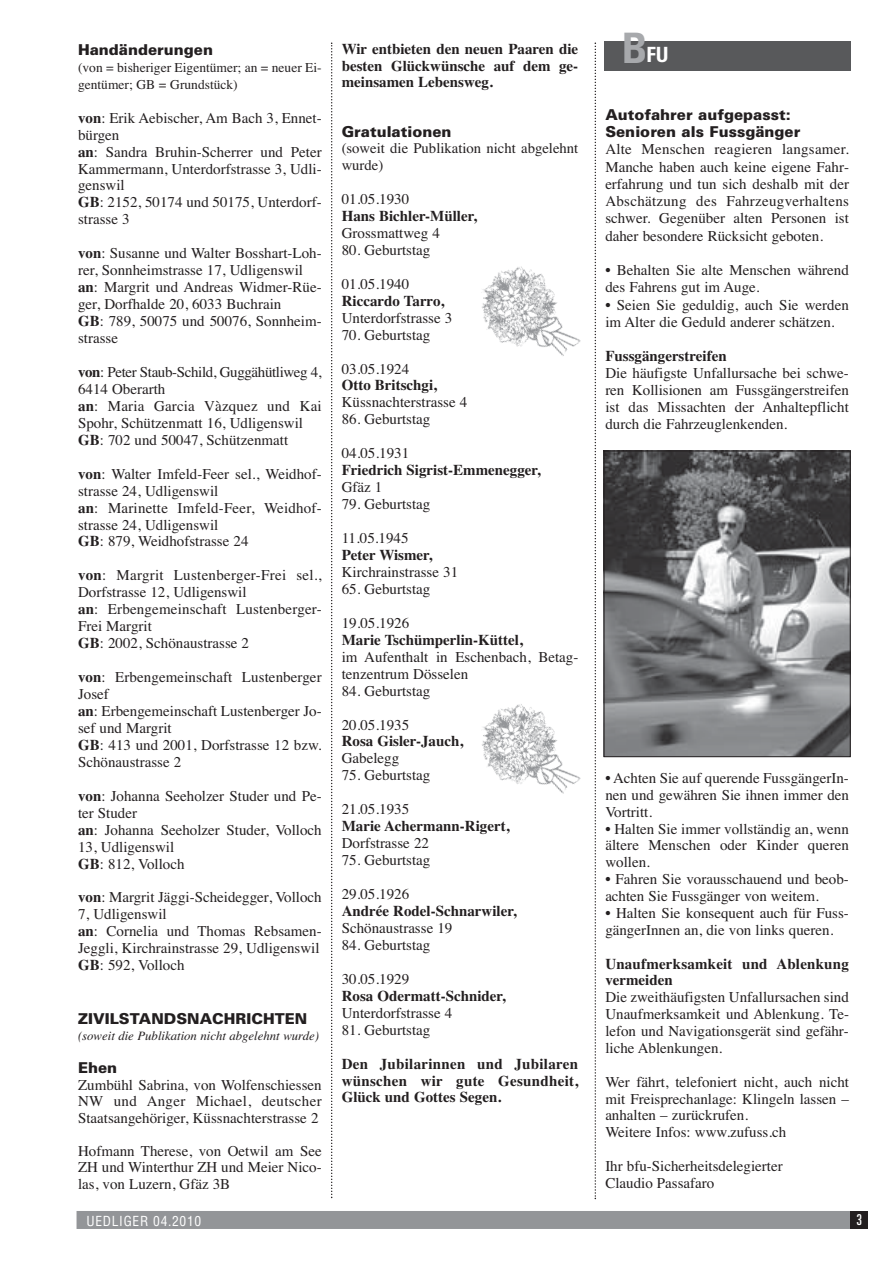
<style>
.page{position:relative;width:893px;height:1263px;background:#fff}
.page>*{position:absolute;margin:0;border:0;box-sizing:border-box;transform-origin:0 0}
.t1{font:700 condensed 21px "Univers";color:#fff}
.t2{font:15px/17px "Times";color:#231f20}
.t3{font:700 15px/16.5px "Times";color:#231f20;text-align:justify}
.t4{font:900 15px/17.2px "Univers";color:#231f20}
.t5{font:ultra-condensed 15px "Univers";color:#fff}
.t6{font:14.7px/16.5px "Times";color:#231f20}
.t7{font:13.5px/17px "Times";color:#231f20}
.t8{font:condensed 13.5px "Helvetica";letter-spacing:.05em;color:#fff}
.t9{font:italic 12.75px "Times";color:#231f20}
.s1{font-weight:700}
.s2{font-size:42px;color:#a7a9ac}
</style>
<div class="page">
<div style="left:77px;top:1211px;width:773px;height:18px;background:#939598"></div>
<div style="left:850px;top:1211px;width:18px;height:17px;background:#231f20"></div>
<svg style="left:331px;top:43px;width:1px;height:1155px"></svg>
<svg style="left:595px;top:43px;width:1px;height:1156px"></svg>
<div style="left:604px;top:42px;width:246px;height:29px;background:#58595b"></div>
<img style="left:606px;top:453px;width:242px;height:302px">
<div style="left:604px;top:451px;width:246px;height:306px;border:1px solid #231f20"></div>
<img style="left:482px;top:266px;width:99px;height:90px">
<img style="left:482px;top:704px;width:99px;height:90px">
<p class="t4" style="left:78px;top:42px;width:137px">Handänderungen</p>
<p class="t7" style="left:78px;top:60px;width:245px">(von = bisheriger Eigentümer; an = neuer Ei&shy;gentümer; GB = Grundstück)</p>
<p class="t2" style="left:78px;top:111px;width:245px"><span class="s1">von</span>: Erik Aebischer, Am Bach 3, Ennet&shy;bürgen<br><span class="s1">an</span>: Sandra Bruhin-Scherrer und Peter<br>Kammermann, Unterdorfstrasse 3, Udli&shy;genswil<br><span class="s1">GB</span>: 2152, 50174 und 50175, Unterdorf&shy;strasse 3</p>
<p class="t2" style="left:78px;top:246px;width:245px"><span class="s1">von</span>: Susanne und Walter Bosshart-Loh&shy;rer, Sonnheimstrasse 17, Udligenswil <span class="s1">an</span>: Margrit und Andreas Widmer-Rüe&shy;ger, Dorfhalde 20, 6033 Buchrain<br><span class="s1">GB</span>: 789, 50075 und 50076, Sonnheim&shy;strasse</p>
<p class="t2" style="left:78px;top:365px;width:245px"><span class="s1">von</span>: Peter Staub-Schild, Guggähütliweg 4,<br>6414 Oberarth<br><span class="s1">an</span>: Maria Garcia Vàzquez und Kai<br>Spohr, Schützenmatt 16, Udligenswil<br><span class="s1">GB</span>: 702 und 50047, Schützenmatt</p>
<p class="t2" style="left:78px;top:467px;width:245px"><span class="s1">von</span>: Walter Imfeld-Feer sel., Weidhof&shy;strasse 24, Udligenswil<br><span class="s1">an</span>: Marinette Imfeld-Feer, Weidhof&shy;strasse 24, Udligenswil<br><span class="s1">GB</span>: 879, Weidhofstrasse 24</p>
<p class="t2" style="left:78px;top:568px;width:245px"><span class="s1">von</span>: Margrit Lustenberger-Frei sel.,<br>Dorfstrasse 12, Udligenswil<br><span class="s1">an</span>: Erbengemeinschaft Lustenberger-<br>Frei Margrit<br><span class="s1">GB</span>: 2002, Schönaustrasse 2</p>
<p class="t2" style="left:78px;top:670px;width:245px"><span class="s1">von</span>: Erbengemeinschaft Lustenberger<br>Josef<br><span class="s1">an</span>: Erbengemeinschaft Lustenberger Jo&shy;sef und Margrit<br><span class="s1">GB</span>: 413 und 2001, Dorfstrasse 12 bzw.<br>Schönaustrasse 2</p>
<p class="t2" style="left:78px;top:789px;width:245px"><span class="s1">von</span>: Johanna Seeholzer Studer und Pe&shy;ter Studer<br><span class="s1">an</span>: Johanna Seeholzer Studer, Volloch<br>13, Udligenswil<br><span class="s1">GB</span>: 812, Volloch</p>
<p class="t2" style="left:78px;top:890px;width:245px"><span class="s1">von</span>: Margrit Jäggi-Scheidegger, Volloch<br>7, Udligenswil<br><span class="s1">an</span>: Cornelia und Thomas Rebsamen-<br>Jeggli, Kirchrainstrasse 29, Udligenswil<br><span class="s1">GB</span>: 592, Volloch</p>
<p class="t4" style="left:78px;top:1011px;width:231px">ZIVILSTANDSNACHRICHTEN</p>
<p class="t9" style="left:78px;top:1031px;width:242px">(soweit die Publikation nicht abgelehnt wurde)</p>
<p class="t4" style="left:78px;top:1061px;width:41px">Ehen</p>
<p class="t2" style="left:78px;top:1078px;width:245px;line-height:16.5px;text-align:justify">Zumbühl Sabrina, von Wolfenschiessen NW und Anger Michael, deutscher Staatsangehöriger, Küssnachterstrasse 2</p>
<p class="t2" style="left:78px;top:1144px;width:245px;line-height:16.5px;text-align:justify">Hofmann Therese, von Oetwil am See ZH und Winterthur ZH und Meier Nico&shy;las, von Luzern, Gfäz 3B</p>
<p class="t8" style="left:87px;top:1215px;width:116px">UEDLIGER 04.2010</p>
<p class="t3" style="left:342px;top:42px;width:238px">Wir entbieten den neuen Paaren die besten Glückwünsche auf dem ge&shy;meinsamen Lebensweg.</p>
<p class="t4" style="left:342px;top:124px;width:111px">Gratulationen</p>
<p class="t6" style="left:342px;top:141px;width:238px">(soweit die Publikation nicht abgelehnt wurde)</p>
<p class="t2" style="left:342px;top:192px;width:69px">01.05.1930</p>
<p class="t3" style="left:342px;top:209px;width:137px">Hans Bichler-Müller,</p>
<p class="t2" style="left:342px;top:226px;width:100px">Grossmattweg 4</p>
<p class="t2" style="left:342px;top:243px;width:90px">80. Geburtstag</p>
<p class="t2" style="left:342px;top:277px;width:69px">01.05.1940</p>
<p class="t3" style="left:342px;top:294px;width:104px">Riccardo Tarro,</p>
<p class="t2" style="left:342px;top:311px;width:112px">Unterdorfstrasse 3</p>
<p class="t2" style="left:342px;top:327px;width:90px">70. Geburtstag</p>
<p class="t2" style="left:342px;top:361px;width:69px">03.05.1924</p>
<p class="t3" style="left:342px;top:378px;width:97px">Otto Britschgi,</p>
<p class="t2" style="left:342px;top:395px;width:127px">Küssnachterstrasse 4</p>
<p class="t2" style="left:342px;top:412px;width:90px">86. Geburtstag</p>
<p class="t2" style="left:342px;top:446px;width:69px">04.05.1931</p>
<p class="t3" style="left:342px;top:463px;width:200px">Friedrich Sigrist-Emmenegger,</p>
<p class="t2" style="left:342px;top:480px;width:42px">Gfäz 1</p>
<p class="t2" style="left:342px;top:497px;width:90px">79. Geburtstag</p>
<p class="t2" style="left:342px;top:531px;width:68px">11.05.1945</p>
<p class="t3" style="left:342px;top:548px;width:92px">Peter Wismer,</p>
<p class="t2" style="left:342px;top:565px;width:118px">Kirchrainstrasse 31</p>
<p class="t2" style="left:342px;top:582px;width:90px">65. Geburtstag</p>
<p class="t2" style="left:342px;top:616px;width:69px">19.05.1926</p>
<p class="t3" style="left:342px;top:633px;width:183px">Marie Tschümperlin-Küttel,</p>
<p class="t2" style="left:342px;top:650px;width:238px">im Aufenthalt in Eschenbach, Betag&shy;tenzentrum Dösselen</p>
<p class="t2" style="left:342px;top:683px;width:90px">84. Geburtstag</p>
<p class="t2" style="left:342px;top:717px;width:69px">20.05.1935</p>
<p class="t3" style="left:342px;top:734px;width:123px">Rosa Gisler-Jauch,</p>
<p class="t2" style="left:342px;top:751px;width:59px">Gabelegg</p>
<p class="t2" style="left:342px;top:768px;width:90px">75. Geburtstag</p>
<p class="t2" style="left:342px;top:802px;width:69px">21.05.1935</p>
<p class="t3" style="left:342px;top:819px;width:169px">Marie Achermann-Rigert,</p>
<p class="t2" style="left:342px;top:836px;width:89px">Dorfstrasse 22</p>
<p class="t2" style="left:342px;top:853px;width:90px">75. Geburtstag</p>
<p class="t2" style="left:342px;top:887px;width:69px">29.05.1926</p>
<p class="t3" style="left:342px;top:904px;width:176px">Andrée Rodel-Schnarwiler,</p>
<p class="t2" style="left:342px;top:921px;width:112px">Schönaustrasse 19</p>
<p class="t2" style="left:342px;top:938px;width:90px">84. Geburtstag</p>
<p class="t2" style="left:342px;top:972px;width:69px">30.05.1929</p>
<p class="t3" style="left:342px;top:989px;width:165px">Rosa Odermatt-Schnider,</p>
<p class="t2" style="left:342px;top:1005px;width:112px">Unterdorfstrasse 4</p>
<p class="t2" style="left:342px;top:1022px;width:90px">81. Geburtstag</p>
<p class="t3" style="left:342px;top:1056px;width:238px;line-height:17px">Den Jubilarinnen und Jubilaren wünschen wir gute Gesundheit, Glück und Gottes Segen.</p>
<h1 class="t1" style="left:622px;top:47px;width:48px"><span class="s2">B</span> FU</h1>
<p class="t4" style="left:605px;top:107px;width:197px">Autofahrer aufgepasst:<br>Senioren als Fussgänger</p>
<p class="t2" style="left:605px;top:142px;width:245px;text-align:justify">Alte Menschen reagieren langsamer.<br>Manche haben auch keine eigene Fahr&shy;erfahrung und tun sich deshalb mit der Abschätzung des Fahrzeugverhaltens schwer. Gegenüber alten Personen ist daher besondere Rücksicht geboten.</p>
<p class="t2" style="left:605px;top:263px;width:245px">• Behalten Sie alte Menschen während des Fahrens gut im Auge.</p>
<p class="t2" style="left:605px;top:297px;width:245px">• Seien Sie geduldig, auch Sie werden im Alter die Geduld anderer schätzen.</p>
<p class="t3" style="left:605px;top:349px;width:123px">Fussgängerstreifen</p>
<p class="t2" style="left:605px;top:366px;width:245px;text-align:justify">Die häufigste Unfallursache bei schwe&shy;ren Kollisionen am Fussgängerstreifen ist das Missachten der Anhaltepflicht durch die Fahrzeuglenkenden.</p>
<p class="t2" style="left:605px;top:771px;width:245px;text-align:justify">• Achten Sie auf querende FussgängerIn&shy;nen und gewähren Sie ihnen immer den Vortritt.</p>
<p class="t2" style="left:605px;top:821px;width:245px;text-align:justify">• Halten Sie immer vollständig an, wenn ältere Menschen oder Kinder queren wollen.</p>
<p class="t2" style="left:605px;top:872px;width:245px">• Fahren Sie vorausschauend und beob&shy;achten Sie Fussgänger von weitem.</p>
<p class="t2" style="left:605px;top:906px;width:245px">• Halten Sie konsequent auch für Fuss&shy;gängerInnen an, die von links queren.</p>
<p class="t3" style="left:605px;top:956px;width:245px">Unaufmerksamkeit und Ablenkung vermeiden</p>
<p class="t2" style="left:605px;top:990px;width:245px;text-align:justify">Die zweithäufigsten Unfallursachen sind Unaufmerksamkeit und Ablenkung. Te&shy;lefon und Navigationsgerät sind gefähr&shy;liche Ablenkungen.</p>
<p class="t2" style="left:605px;top:1075px;width:245px">Wer fährt, telefoniert nicht, auch nicht mit Freisprechanlage: Klingeln lassen – anhalten – zurückrufen.<br>Weitere Infos: www.zufuss.ch</p>
<p class="t2" style="left:605px;top:1159px;width:179px">Ihr bfu-Sicherheitsdelegierter<br>Claudio Passafaro</p>
<p class="t5" style="left:856px;top:1214px;width:7px">3</p>
</div>
